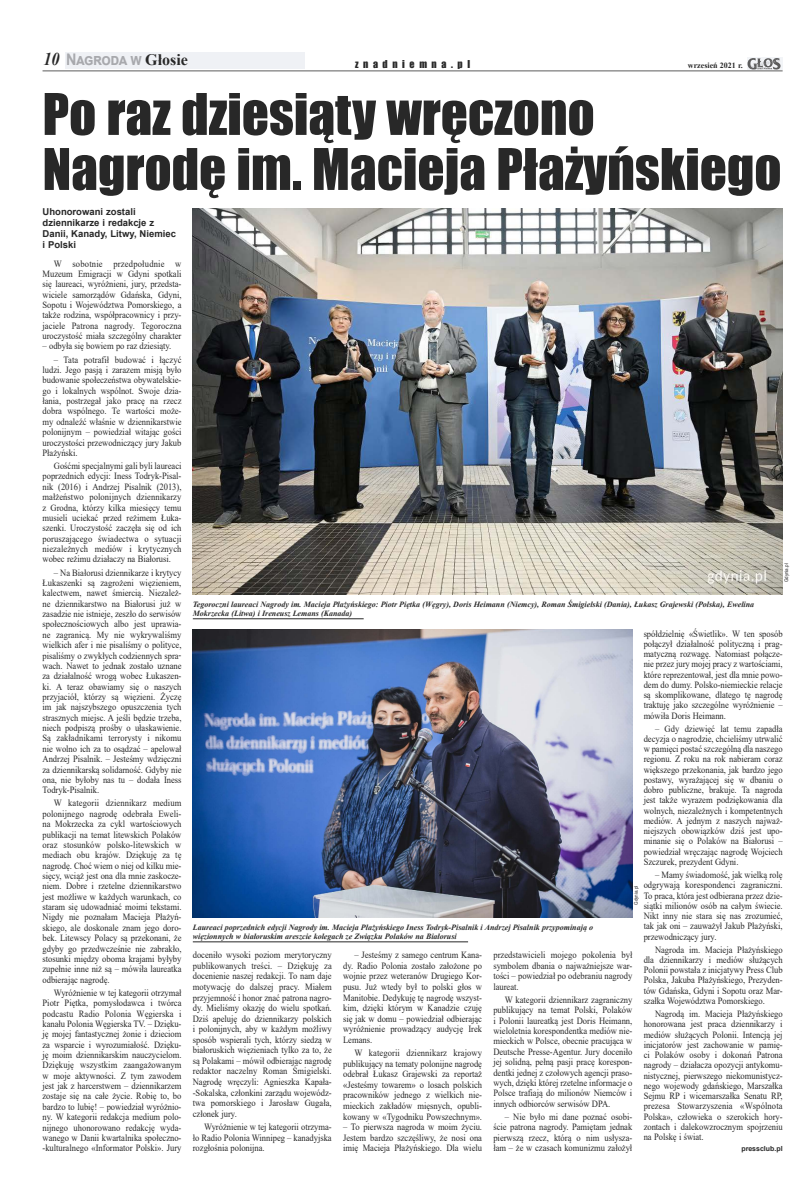
<style>
.page{position:relative;width:811px;height:1191px;background:#fff}
.page>*{position:absolute;margin:0;border:0;box-sizing:border-box;transform-origin:0 0}
.t1{font:53px/55px "Impact";color:#282828}
.t2{font:700 16px "Arial";letter-spacing:-.01em;color:#a8a9ad;scale:.9 1}
.t3{font:10px "Impact";letter-spacing:.46em;color:#282828}
.t4{font:9.5px/10.4px "Times New Roman";letter-spacing:-.005em;color:#282828;text-align:justify;scale:.9 1}
.t5{font:700 9.5px/10.8px "Arial";color:#282828}
.t6{font:italic 700 8px/9px "Times New Roman";color:#282828}
.t7{font:700 8px "Times New Roman";color:#282828}
.t8{font:700 7px "Arial";color:#282828}
.t9{font:5px "Arial";letter-spacing:-.005em;color:#282828;scale:.9 1}
.s1{font-family:"Times New Roman";font-style:italic;font-size:18px;color:#282828}
.s2{font-family:"Times New Roman";color:#282828}
</style>
<div class="page">
<hr style="left:43px;top:71px;width:739px;height:1px;background:#282828">
<div style="left:747px;top:58px;width:35px;height:12px;background:#eff1f5"></div>
<svg style="left:747px;top:58px;width:34px;height:12px"></svg>
<div style="left:65px;top:52px;width:240px;height:17px;background:#eff1f5"></div>
<img style="left:193px;top:208px;width:589px;height:386px">
<hr style="left:193px;top:618px;width:171px;height:1px;background:#282828">
<img style="left:193px;top:630px;width:439px;height:287px">
<hr style="left:193px;top:941px;width:275px;height:1px;background:#282828">
<h2 class="t2" style="left:44px;top:48px;width:162px"><span class="s1">10</span> Nagroda w <span class="s2">Głosie</span></h2>
<p class="t3" style="left:355px;top:57px;width:117px">znadniemna.pl</p>
<p class="t7" style="left:688px;top:59px;width:56px">wrzesień 2021 r.</p>
<h1 class="t1" style="left:43px;top:85px;width:740px">Po raz dziesiąty wręczono<br>Nagrodę im. Macieja Płażyńskiego</h1>
<p class="t5" style="left:43px;top:207px;width:135px">Uhonorowani zostali dziennikarze i redakcje z<br>Danii, Kanady, Litwy, Niemiec i Polski</p>
<p class="t4" style="left:43px;top:258px;width:156px;text-indent:11px">W sobotnie przedpołudnie w Muzeum Emigracji w Gdyni spotkali się laureaci, wyróżnieni, jury, przedsta&shy;wiciele samorządów Gdańska, Gdyni, Sopotu i Województwa Pomorskiego, a także rodzina, współpracownicy i przy&shy;jaciele Patrona nagrody. Tegoroczna uroczystość miała szczególny charakter</p>
<p class="t4" style="left:43px;top:341px;width:145px">– odbyła się bowiem po raz dziesiąty.</p>
<p class="t4" style="left:43px;top:354px;width:156px;text-indent:11px">– Tata potrafił budować i łączyć ludzi. Jego pasją i zarazem misją było budowanie społeczeństwa obywatelskie&shy;go i lokalnych wspólnot. Swoje dzia&shy;łania, postrzegał jako pracę na rzecz dobra wspólnego. Te wartości może&shy;my odnaleźć właśnie w dziennikarstwie polonijnym – powiedział witając gości uroczystości przewodniczący jury Jakub Płażyński.</p>
<p class="t4" style="left:43px;top:460px;width:156px;text-indent:11px">Gośćmi specjalnymi gali byli laureaci poprzednich edycji: Iness Todryk-Pisal&shy;nik (2016) i Andrzej Pisalnik (2013), małżeństwo polonijnych dziennikarzy z Grodna, którzy kilka miesięcy temu musieli uciekać przed reżimem Łuka&shy;szenki. Uroczystość zaczęła się od ich poruszającego świadectwa o sytuacji niezależnych mediów i krytycznych wobec reżimu działaczy na Białorusi.</p>
<p class="t4" style="left:43px;top:567px;width:156px;text-indent:11px">– Na Białorusi dziennikarze i krytycy Łukaszenki są zagrożeni więzieniem, kalectwem, nawet śmiercią. Niezależ&shy;ne dziennikarstwo na Białorusi już w zasadzie nie istnieje, zeszło do serwisów społecznościowych albo jest uprawia&shy;ne zagranicą. My nie wykrywaliśmy wielkich afer i nie pisaliśmy o polityce, pisaliśmy o zwykłych codziennych spra&shy;wach. Nawet to jednak zostało uznane za działalność wrogą wobec Łukaszen&shy;ki. A teraz obawiamy się o naszych przyjaciół, którzy są więzieni. Życzę im jak najszybszego opuszczenia tych strasznych miejsc. A jeśli będzie trzeba, niech podpiszą prośby o ułaskawienie.<br>Są zakładnikami terrorysty i nikomu nie wolno ich za to osądzać – apelował Andrzej Pisalnik. – Jesteśmy wdzięczni za dziennikarską solidarność. Gdyby nie ona, nie byłoby nas tu – dodała Iness Todryk-Pisalnik.</p>
<p class="t4" style="left:43px;top:797px;width:156px;text-indent:11px">W kategorii dziennikarz medium polonijnego nagrodę odebrała Eweli&shy;na Mokrzecka za cykl wartościowych publikacji na temat litewskich Polaków oraz stosunków polsko-litewskich w mediach obu krajów. Dziękuję za tę nagrodę. Choć wiem o niej od kilku mie&shy;sięcy, wciąż jest ona dla mnie zaskocze&shy;niem. Dobre i rzetelne dziennikarstwo jest możliwe w każdych warunkach, co staram się udowadniać moimi tekstami.<br>Nigdy nie poznałam Macieja Płażyń&shy;skiego, ale doskonale znam jego doro&shy;bek. Litewscy Polacy są przekonani, że gdyby go przedwcześnie nie zabrakło, stosunki między oboma krajami byłyby zupełnie inne niż są – mówiła laureatka odbierając nagrodę.</p>
<p class="t4" style="left:43px;top:987px;width:156px;text-indent:11px">Wyróżnienie w tej kategorii otrzymał Piotr Piętka, pomysłodawca i twórca podcastu Radio Polonia Węgierska i kanału Polonia Węgierska TV. – Dzięku&shy;ję mojej fantastycznej żonie i dzieciom za wsparcie i wyrozumiałość. Dzięku&shy;ję moim dziennikarskim nauczycielom.<br>Dziękuję wszystkim zaangażowanym w moje aktywności. Z tym zawodem jest jak z harcerstwem – dziennikarzem zostaje się na całe życie. Robię to, bo bardzo to lubię! – powiedział wyróżnio&shy;ny. W kategorii redakcja medium polo&shy;nijnego uhonorowano redakcję wyda&shy;wanego w Danii kwartalnika społeczno--kulturalnego «Informator Polski». Jury</p>
<p class="t9" style="left:783px;top:582px;width:23px;rotate:-90deg">Gdynia.pl</p>
<p class="t6" style="left:193px;top:599px;width:563px">Tegoroczni laureaci Nagrody im. Macieja Płażyńskiego: Piotr Piętka (Węgry), Doris Heimann (Niemcy), Roman Śmigielski (Dania), Łukasz Grajewski (Polska), Ewelina<br>Mokrzecka (Litwa) i Ireneusz Lemans (Kanada)</p>
<p class="t4" style="left:643px;top:628px;width:156px">spółdzielnię «Świetlik». W ten sposób połączył działalność polityczną i prag&shy;matyczną rozwagę. Natomiast połącze&shy;nie przez jury mojej pracy z wartościami, które reprezentował, jest dla mnie powo&shy;dem do dumy. Polsko-niemieckie relacje są skomplikowane, dlatego tę nagrodę traktuję jako szczególne wyróżnienie – mówiła Doris Heimann.</p>
<p class="t4" style="left:643px;top:723px;width:156px;text-indent:11px">– Gdy dziewięć lat temu zapadła decyzja o nagrodzie, chcieliśmy utrwalić w pamięci postać szczególną dla naszego regionu. Z roku na rok nabieram coraz większego przekonania, jak bardzo jego postawy, wyrażającej się w dbaniu o dobro publiczne, brakuje. Ta nagroda jest także wyrazem podziękowania dla wolnych, niezależnych i kompetentnych mediów. A jednym z naszych najważ&shy;niejszych obowiązków dziś jest upo&shy;minanie się o Polaków na Białorusi – powiedział wręczając nagrodę Wojciech Szczurek, prezydent Gdyni.</p>
<p class="t4" style="left:643px;top:869px;width:156px;text-indent:11px">– Mamy świadomość, jak wielką rolę odgrywają korespondenci zagraniczni.<br>To praca, która jest odbierana przez dzie&shy;siątki milionów osób na całym świecie.<br>Nikt inny nie stara się nas zrozumieć, tak jak oni – zauważył Jakub Płażyński, przewodniczący jury.</p>
<p class="t4" style="left:643px;top:944px;width:156px;text-indent:11px">Nagroda im. Macieja Płażyńskiego dla dziennikarzy i mediów służących Polonii powstała z inicjatywy Press Club Polska, Jakuba Płażyńskiego, Prezyden&shy;tów Gdańska, Gdyni i Sopotu oraz Mar&shy;szałka Województwa Pomorskiego.</p>
<p class="t4" style="left:643px;top:1008px;width:156px;text-indent:11px">Nagrodą im. Macieja Płażyńskiego honorowana jest praca dziennikarzy i mediów służących Polonii. Intencją jej inicjatorów jest zachowanie w pamię&shy;ci Polaków osoby i dokonań Patrona nagrody – działacza opozycji antykomu&shy;nistycznej, pierwszego niekomunistycz&shy;nego wojewody gdańskiego, Marszałka Sejmu RP i wicemarszałka Senatu RP, prezesa Stowarzyszenia «Wspólnota Polska», człowieka o szerokich hory&shy;zontach i dalekowzrocznym spojrzeniu na Polskę i świat.</p>
<p class="t8" style="left:741px;top:1143px;width:43px">pressclub.pl</p>
<p class="t9" style="left:633px;top:905px;width:22px;rotate:-90deg">Gdynia.pl</p>
<p class="t6" style="left:193px;top:922px;width:402px">Laureaci poprzednich edycji Nagrody im. Macieja Płażyńskiego Iness Todryk-Pisalnik i Andrzej Pisalnik przypominają o więzionnych w białoruskim areszcie kolegach ze Związku Polaków na Białorusi</p>
<p class="t4" style="left:493px;top:949px;width:156px">przedstawicieli mojego pokolenia był symbolem dbania o najważniejsze war&shy;tości – powiedział po odebraniu nagrody laureat.</p>
<p class="t4" style="left:493px;top:994px;width:156px;text-indent:11px">W kategorii dziennikarz zagraniczny publikujący na temat Polski, Polaków i Polonii laureatką jest Doris Heimann, wieloletnia korespondentka mediów nie&shy;mieckich w Polsce, obecnie pracująca w Deutsche Presse-Agentur. Jury doceniło jej solidną, pełną pasji pracę korespon&shy;dentki jednej z czołowych agencji praso&shy;wych, dzięki której rzetelne informacje o Polsce trafiają do milionów Niemców i innych odbiorców serwisów DPA.</p>
<p class="t4" style="left:493px;top:1111px;width:156px;text-indent:11px">– Nie było mi dane poznać osobi&shy;ście patrona nagrody. Pamiętam jednak pierwszą rzecz, którą o nim usłysza&shy;łam – że w czasach komunizmu założył</p>
<p class="t4" style="left:193px;top:949px;width:156px">doceniło wysoki poziom merytoryczny publikowanych treści. – Dziękuję za docenienie naszej redakcji. To nam daje motywację do dalszej pracy. Miałem przyjemność i honor znać patrona nagro&shy;dy. Mieliśmy okazję do wielu spotkań.<br>Dziś apeluję do dziennikarzy polskich i polonijnych, aby w każdym możliwy sposób wspierali tych, którzy siedzą w białoruskich więzieniach tylko za to, że są Polakami – mówił odbierając nagrodę redaktor naczelny Roman Śmigielski.<br>Nagrodę wręczyli: Agnieszka Kapała--Sokalska, członkini zarządu wojewódz&shy;twa pomorskiego i Jarosław Gugała, członek jury.</p>
<p class="t4" style="left:193px;top:1121px;width:156px;text-indent:11px">Wyróżnienie w tej kategorii otrzyma&shy;ło Radio Polonia Winnipeg – kanadyjska rozgłośnia polonijna.</p>
<p class="t4" style="left:343px;top:949px;width:156px;text-indent:11px">– Jesteśmy z samego centrum Kana&shy;dy. Radio Polonia zostało założone po wojnie przez weteranów Drugiego Kor&shy;pusu. Już wtedy był to polski głos w Manitobie. Dedykuję tę nagrodę wszyst&shy;kim, dzięki którym w Kanadzie czuję się jak w domu – powiedział odbierając wyróżnienie prowadzący audycję Irek Lemans.</p>
<p class="t4" style="left:343px;top:1047px;width:156px;text-indent:11px">W kategorii dziennikarz krajowy publikujący na tematy polonijne nagrodę odebrał Łukasz Grajewski za reportaż «Jesteśmy towarem» o losach polskich pracowników jednego z wielkich nie&shy;mieckich zakładów mięsnych, opubli&shy;kowany w «Tygodniku Powszechnym».</p>
<p class="t4" style="left:343px;top:1121px;width:156px">– To pierwsza nagroda w moim życiu.<br>Jestem bardzo szczęśliwy, że nosi ona imię Macieja Płażyńskiego. Dla wielu</p>
</div>
